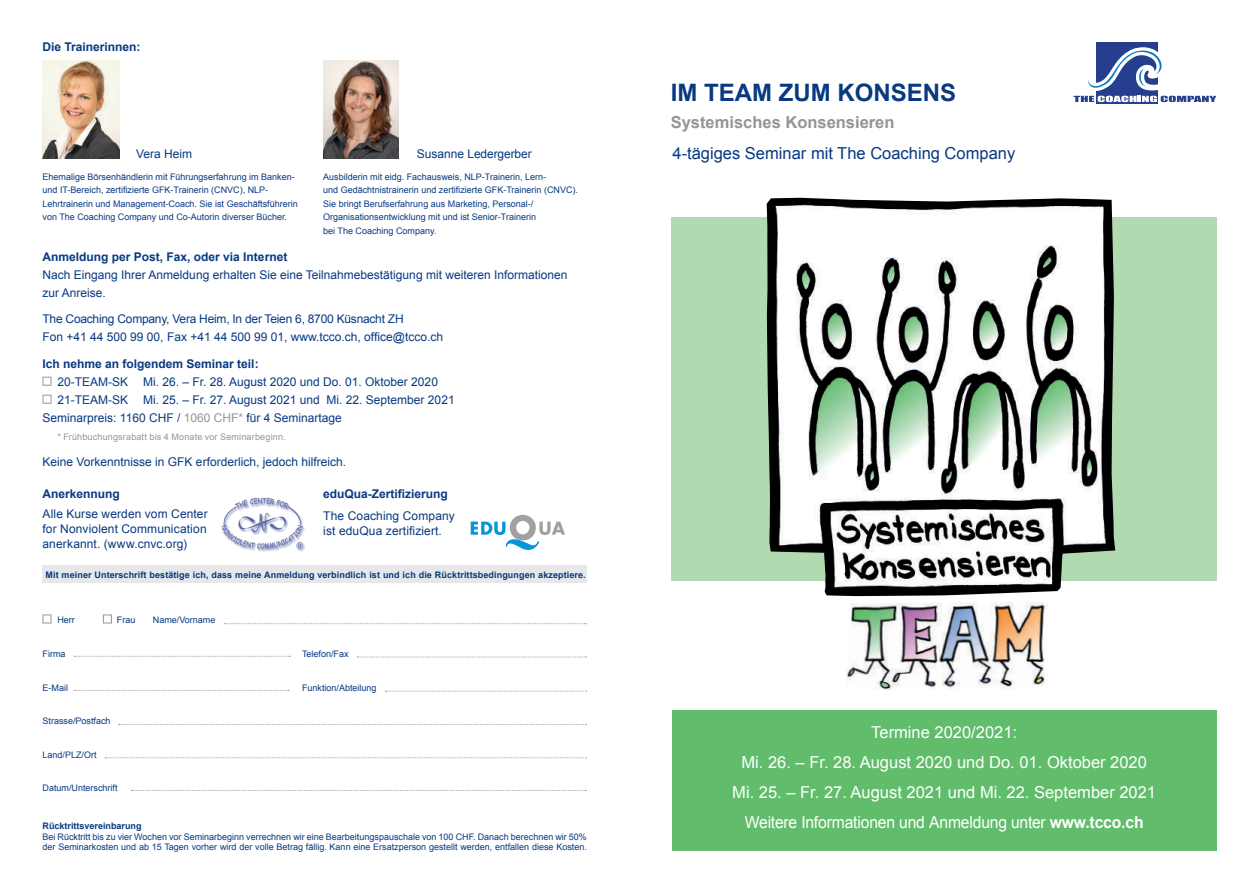
<style>
.page{position:relative;width:1259px;height:893px;background:#fff}
.page>*{position:absolute;margin:0;border:0;box-sizing:border-box;transform-origin:0 0}
.t1{font:700 24px "Arial";color:#083981}
.t2{font:16.5px/30px "Arial";color:#fff;text-align:center}
.t3{font:16.5px "Arial";color:#083981}
.t4{font:700 16.5px "Arial";color:#939598}
.t5{font:12px/15px "Arial";color:#083981}
.t6{font:700 12px "Arial";color:#083981}
.t7{font:12px/18px "Arial";letter-spacing:-.02em;color:#083981}
.t8{font:9px/13.5px "Arial";color:#083981}
.t9{font:700 9px "Arial";letter-spacing:.01em;color:#083981}
.t10{font:9px "Arial";letter-spacing:.02em;color:#939598}
.s1{color:#939598}
.s2{font-weight:700}
</style>
<div class="page">
<div style="left:671px;top:217px;width:545px;height:363px;background:#b1dab0"></div>
<img style="left:43px;top:61px;width:76px;height:97px">
<svg style="left:43px;top:614px;width:9px;height:9px"></svg>
<svg style="left:103px;top:614px;width:9px;height:9px"></svg>
<svg style="left:224px;top:623px;width:363px;height:1px"></svg>
<svg style="left:357px;top:657px;width:230px;height:1px"></svg>
<svg style="left:385px;top:691px;width:202px;height:1px"></svg>
<svg style="left:74px;top:656px;width:216px;height:1px"></svg>
<svg style="left:74px;top:690px;width:215px;height:1px"></svg>
<svg style="left:119px;top:724px;width:467px;height:1px"></svg>
<svg style="left:105px;top:757px;width:481px;height:1px"></svg>
<svg style="left:131px;top:790px;width:455px;height:1px"></svg>
<img style="left:323px;top:61px;width:76px;height:98px">
<div style="left:672px;top:710px;width:544px;height:140px;background:#61bd6b"></div>
<div style="left:1096px;top:43px;width:62px;height:61px;background:#253f8e"></div>
<svg style="left:1073px;top:47px;width:143px;height:55px"></svg>
<svg style="left:43px;top:377px;width:9px;height:9px"></svg>
<svg style="left:43px;top:395px;width:9px;height:9px"></svg>
<svg style="left:471px;top:515px;width:94px;height:35px"></svg>
<img style="left:221px;top:497px;width:84px;height:55px">
<div style="left:42px;top:566px;width:545px;height:17px;background:#e6e7e9"></div>
<img style="left:847px;top:602px;width:199px;height:88px">
<svg style="left:766px;top:198px;width:349px;height:398px;background:#b0b5b1"></svg>
<h3 class="t6" style="left:43px;top:39px;width:100px">Die Trainerinnen:</h3>
<h3 class="t5" style="left:136px;top:147px;width:58px">Vera Heim</h3>
<h3 class="t5" style="left:417px;top:147px;width:116px">Susanne Ledergerber</h3>
<p class="t8" style="left:43px;top:170px;width:257px">Ehemalige Börsenhändlerin mit Führungserfahrung im Banken&shy;und IT-Bereich, zertifizierte GFK-Trainerin (CNVC), NLP-Lehrtrainerin und Management-Coach. Sie ist Geschäftsführerin von The Coaching Company und Co-Autorin diverser Bücher.</p>
<p class="t8" style="left:323px;top:170px;width:256px">Ausbilderin mit eidg. Fachausweis, NLP-Trainerin, Lern-<br>und Gedächtnistrainerin und zertifizierte GFK-Trainerin (CNVC).<br>Sie bringt Berufserfahrung aus Marketing, Personal-/ Organisationsentwicklung mit und ist Senior-Trainerin<br>bei The Coaching Company.</p>
<h3 class="t6" style="left:43px;top:249px;width:246px">Anmeldung per Post, Fax, oder via Internet</h3>
<h3 class="t5" style="left:43px;top:266px;width:526px;line-height:18px">Nach Eingang Ihrer Anmeldung erhalten Sie eine Teilnahmebestätigung mit weiteren Informationen zur Anreise.</h3>
<h3 class="t7" style="left:43px;top:310px;width:402px">The Coaching Company, Vera Heim, In der Teien 6, 8700 Küsnacht ZH<br>Fon +41 44 500 99 00, Fax +41 44 500 99 01, www.tcco.ch, office@tcco.ch</h3>
<h3 class="t6" style="left:43px;top:356px;width:218px">Ich nehme an folgendem Seminar teil:</h3>
<h3 class="t5" style="left:57px;top:374px;width:382px">20-TEAM-SK Mi. 26. – Fr. 28. August 2020 und Do. 01. Oktober 2020</h3>
<h3 class="t5" style="left:57px;top:392px;width:399px">21-TEAM-SK Mi. 25. – Fr. 27. August 2021 und Mi. 22. September 2021</h3>
<h3 class="t5" style="left:43px;top:410px;width:301px">Seminarpreis: 1160 CHF / <span class="s1">1060 CHF*</span> für 4 Seminartage</h3>
<p class="t10" style="left:57px;top:431px;width:230px">* Frühbuchungsrabatt bis 4 Monate vor Seminarbeginn.</p>
<h3 class="t5" style="left:43px;top:455px;width:305px">Keine Vorkenntnisse in GFK erforderlich, jedoch hilfreich.</h3>
<h3 class="t6" style="left:323px;top:486px;width:126px">eduQua-Zertifizierung</h3>
<h3 class="t5" style="left:323px;top:508px;width:133px">The Coaching Company ist eduQua zertifiziert.</h3>
<h3 class="t6" style="left:43px;top:486px;width:79px">Anerkennung</h3>
<h3 class="t5" style="left:43px;top:506px;width:167px;text-align:justify">Alle Kurse werden vom Center for Nonviolent Communication anerkannt. (www.cnvc.org)</h3>
<p class="t9" style="left:45px;top:569px;width:542px">Mit meiner Unterschrift bestätige ich, dass meine Anmeldung verbindlich ist und ich die Rücktrittsbedingungen akzeptiere.</p>
<p class="t8" style="left:57px;top:614px;width:19px">Herr</p>
<p class="t8" style="left:117px;top:614px;width:20px">Frau</p>
<p class="t8" style="left:153px;top:614px;width:64px">Name/Vorname</p>
<p class="t8" style="left:43px;top:647px;width:24px">Firma</p>
<p class="t8" style="left:302px;top:647px;width:48px">Telefon/Fax</p>
<p class="t8" style="left:43px;top:681px;width:27px">E-Mail</p>
<p class="t8" style="left:302px;top:681px;width:76px">Funktion/Abteilung</p>
<p class="t8" style="left:43px;top:714px;width:70px">Strasse/Postfach</p>
<p class="t8" style="left:43px;top:748px;width:56px">Land/PLZ/Ort</p>
<p class="t8" style="left:43px;top:781px;width:77px">Datum/Unterschrift</p>
<p class="t9" style="left:43px;top:820px;width:101px">Rücktrittsvereinbarung</p>
<p class="t8" style="left:43px;top:831px;width:546px;line-height:10.5px">Bei Rücktritt bis zu vier Wochen vor Seminarbeginn verrechnen wir eine Bearbeitungspauschale von 100 CHF. Danach berechnen wir 50% der Seminarkosten und ab 15 Tagen vorher wird der volle Betrag fällig. Kann eine Ersatzperson gestellt werden, entfallen diese Kosten.</p>
<h1 class="t1" style="left:671px;top:77px;width:287px">IM TEAM ZUM KONSENS</h1>
<h2 class="t4" style="left:671px;top:112px;width:225px">Systemisches Konsensieren</h2>
<h2 class="t3" style="left:672px;top:142px;width:344px">4-tägiges Seminar mit The Coaching Company</h2>
<h2 class="t2" style="left:732px;top:717px;width:425px">Termine 2020/2021:<br>Mi. 26. – Fr. 28. August 2020 und Do. 01. Oktober 2020<br>Mi. 25. – Fr. 27. August 2021 und Mi. 22. September 2021<br>Weitere Informationen und Anmeldung unter <span class="s2">www.tcco.ch</span></h2>
</div>
